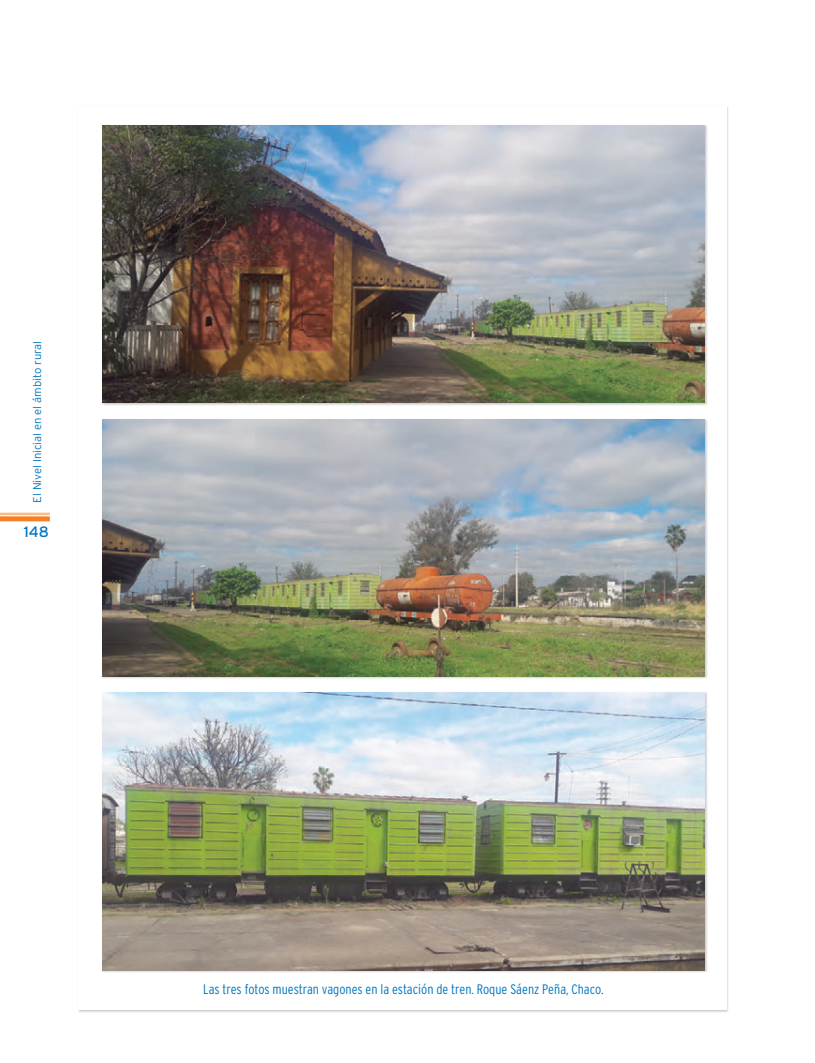
<style>
.page{position:relative;width:815px;height:1063px;background:#fff}
.page>*{position:absolute;margin:0;border:0;box-sizing:border-box;transform-origin:0 0}
.t1{font:15px "Interstate";color:#0076be}
.t2{font:300 condensed 13.75px "Interstate";color:#0076be}
.t3{font:300 11.25px "Interstate";color:#0076be}
</style>
<div class="page">
<hr style="left:0;top:513px;width:50px;height:2px;background:#fbbb87">
<div style="left:0;top:516px;width:50px;height:5px;background:#f48026"></div>
<img style="left:102px;top:125px;width:603px;height:278px">
<img style="left:102px;top:419px;width:603px;height:257px">
<img style="left:102px;top:693px;width:603px;height:277px">
<p class="t3" style="left:31px;top:503px;width:164px;rotate:-90deg">El Nivel Inicial en el ámbito rural</p>
<p class="t1" style="left:24px;top:524px;width:27px">148</p>
<p class="t2" style="left:203px;top:981px;width:402px">Las tres fotos muestran vagones en la estación de tren. Roque Sáenz Peña, Chaco.</p>
</div>
